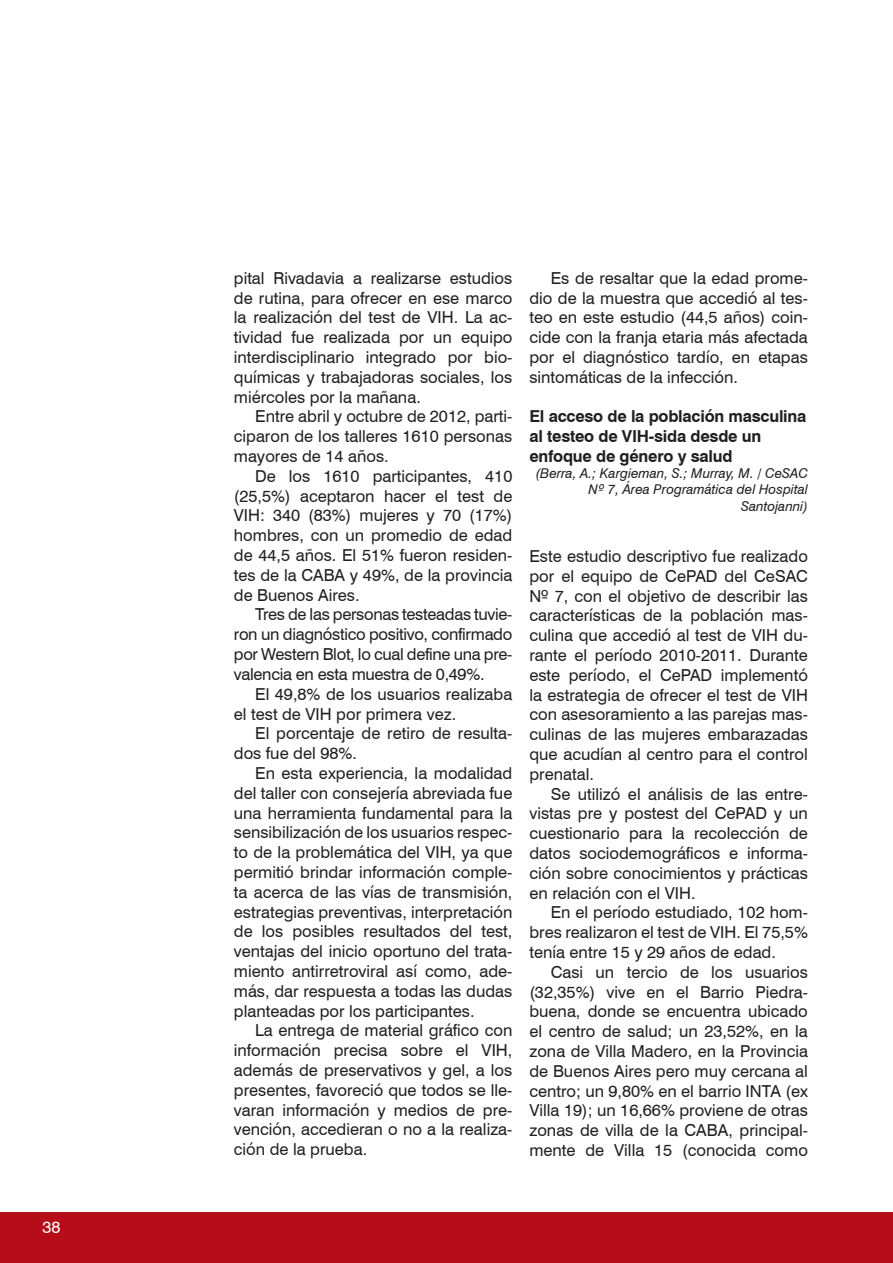
<style>
.page{position:relative;width:893px;height:1263px;background:#fff}
.page>*{position:absolute;margin:0;border:0;box-sizing:border-box;transform-origin:0 0}
.t1{font:16.5px/19.8px "Swiss 721 BT";color:#231f20;text-align:justify}
.t2{font:700 16.5px/19.8px "Swiss 721 BT";letter-spacing:-.015em;color:#231f20}
.t3{font:16.5px "Swiss 721 BT";color:#fff}
.t4{font:italic 13.5px/16.2px "Swiss 721 BT";color:#231f20;text-align:right}
</style>
<div class="page">
<div style="left:0;top:1213px;width:893px;height:50px;background:#b50e1a"></div>
<p class="t3" style="left:43px;top:1217px;width:20px">38</p>
<p class="t1" style="left:234px;top:268px;width:280px">pital Rivadavia a realizarse estudios de rutina, para ofrecer en ese marco la realización del test de VIH. La ac&shy;tividad fue realizada por un equipo interdisciplinario integrado por bio&shy;químicas y trabajadoras sociales, los miércoles por la mañana.</p>
<p class="t1" style="left:234px;top:407px;width:280px;text-indent:21px">Entre abril y octubre de 2012, parti&shy;ciparon de los talleres 1610 personas mayores de 14 años.</p>
<p class="t1" style="left:234px;top:466px;width:280px;text-indent:21px">De los 1610 participantes, 410 (25,5%) aceptaron hacer el test de VIH: 340 (83%) mujeres y 70 (17%) hombres, con un promedio de edad de 44,5 años. El 51% fueron residen&shy;tes de la CABA y 49%, de la provincia de Buenos Aires.</p>
<p class="t1" style="left:234px;top:605px;width:280px;text-indent:21px">Tres de las personas testeadas tuvie&shy;ron un diagnóstico positivo, confirmado por Western Blot, lo cual define una pre&shy;valencia en esta muestra de 0,49%.</p>
<p class="t1" style="left:234px;top:684px;width:280px;text-indent:21px">El 49,8% de los usuarios realizaba el test de VIH por primera vez.</p>
<p class="t1" style="left:234px;top:723px;width:280px;text-indent:21px">El porcentaje de retiro de resulta&shy;dos fue del 98%.</p>
<p class="t1" style="left:234px;top:763px;width:280px;text-indent:21px">En esta experiencia, la modalidad del taller con consejería abreviada fue una herramienta fundamental para la sensibilización de los usuarios respec&shy;to de la problemática del VIH, ya que permitió brindar información comple&shy;ta acerca de las vías de transmisión, estrategias preventivas, interpretación de los posibles resultados del test, ventajas del inicio oportuno del trata&shy;miento antirretroviral así como, ade&shy;más, dar respuesta a todas las dudas planteadas por los participantes.</p>
<p class="t1" style="left:234px;top:1020px;width:280px;text-indent:21px">La entrega de material gráfico con información precisa sobre el VIH, además de preservativos y gel, a los presentes, favoreció que todos se lle&shy;varan información y medios de pre&shy;vención, accedieran o no a la realiza&shy;ción de la prueba.</p>
<p class="t1" style="left:529px;top:268px;width:280px;text-indent:21px">Es de resaltar que la edad prome&shy;dio de la muestra que accedió al tes&shy;teo en este estudio (44,5 años) coin&shy;cide con la franja etaria más afectada por el diagnóstico tardío, en etapas sintomáticas de la infección.</p>
<p class="t2" style="left:529px;top:407px;width:278px">El acceso de la población masculina al testeo de VIH-sida desde un enfoque de género y salud</p>
<p class="t4" style="left:536px;top:465px;width:274px">(Berra, A.; Kargieman, S.; Murray, M. / CeSAC<br>Nº 7, Área Programática del Hospital<br>Santojanni)</p>
<p class="t1" style="left:529px;top:546px;width:280px">Este estudio descriptivo fue realizado por el equipo de CePAD del CeSAC Nº 7, con el objetivo de describir las características de la población mas&shy;culina que accedió al test de VIH du&shy;rante el período 2010-2011. Durante este período, el CePAD implementó la estrategia de ofrecer el test de VIH con asesoramiento a las parejas mas&shy;culinas de las mujeres embarazadas que acudían al centro para el control prenatal.</p>
<p class="t1" style="left:529px;top:784px;width:280px;text-indent:21px">Se utilizó el análisis de las entre&shy;vistas pre y postest del CePAD y un cuestionario para la recolección de datos sociodemográficos e informa&shy;ción sobre conocimientos y prácticas en relación con el VIH.</p>
<p class="t1" style="left:529px;top:902px;width:280px;text-indent:21px">En el período estudiado, 102 hom&shy;bres realizaron el test de VIH. El 75,5% tenía entre 15 y 29 años de edad.</p>
<p class="t1" style="left:529px;top:962px;width:280px;text-indent:21px">Casi un tercio de los usuarios (32,35%) vive en el Barrio Piedra&shy;buena, donde se encuentra ubicado el centro de salud; un 23,52%, en la zona de Villa Madero, en la Provincia de Buenos Aires pero muy cercana al centro; un 9,80% en el barrio INTA (ex Villa 19); un 16,66% proviene de otras zonas de villa de la CABA, principal&shy;mente de Villa 15 (conocida como</p>
</div>
